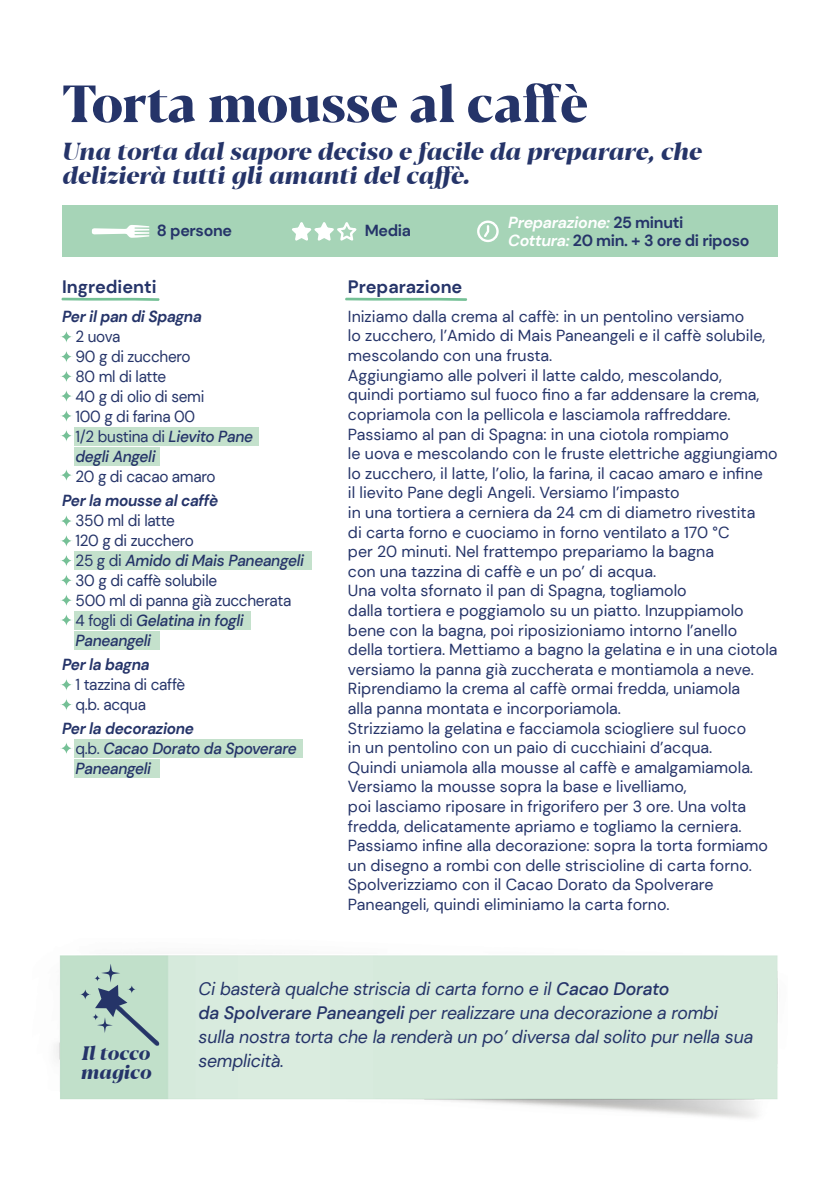
<style>
.page{position:relative;width:840px;height:1191px;background:#fff}
.page>*{position:absolute;margin:0;border:0;box-sizing:border-box;transform-origin:0 0}
.t1{font:800 52px "Blacker Pro Display";color:#253469}
.t2{font:italic 800 24px/24px "Blacker Pro Display";color:#253469}
.t3{font:italic 800 19px/19px "Blacker Pro Display";color:#253469}
.t4{font:italic 18px/24px "DM Sans";letter-spacing:-.01em;color:#253469}
.t5{font:700 18px "DM Sans";color:#253469}
.t6{font:16px/19.6px "DM Sans";color:#253469}
.t7{font:16px/20px "DM Sans";letter-spacing:-.02em;color:#253469;scale:.96 1}
.t8{font:700 16px/17.8px "DM Sans";letter-spacing:-.02em;color:#253469}
.t9{font:italic 500 16px/20px "DM Sans";letter-spacing:-.02em;color:#253469;scale:.96 1}
.t10{font:italic 700 16px "DM Sans";letter-spacing:-.02em;color:#253469;scale:.96 1}
.s1{font-style:italic;color:#fff}
.s2{font-weight:500;font-style:italic}
.s3{font-weight:700}
.s4{font-weight:400;font-style:normal}
.s5{font-weight:500}
</style>
<div class="page">
<div style="left:74px;top:427px;width:185px;height:18px;background:#c4e1cc"></div>
<div style="left:74px;top:611px;width:176px;height:18px;background:#c4e1cc"></div>
<div style="left:74px;top:551px;width:238px;height:19px;background:#c4e1cc"></div>
<div style="left:74px;top:739px;width:229px;height:19px;background:#c4e1cc"></div>
<div style="left:74px;top:447px;width:85px;height:18px;background:#c4e1cc"></div>
<div style="left:74px;top:631px;width:85px;height:18px;background:#c4e1cc"></div>
<div style="left:74px;top:759px;width:85px;height:19px;background:#c4e1cc"></div>
<div style="left:62px;top:206px;width:715px;height:51px;background:#a6d4b7"></div>
<svg style="left:92px;top:225px;width:57px;height:13px"></svg>
<svg style="left:292px;top:222px;width:65px;height:19px"></svg>
<div style="left:477px;top:220px;width:21px;height:22px;border:2px solid #fff;border-radius:50%"></div>
<svg style="left:481px;top:224px;width:9px;height:15px"></svg>
<svg style="left:61px;top:297px;width:99px;height:4px"></svg>
<svg style="left:345px;top:297px;width:122px;height:4px"></svg>
<svg style="left:60px;top:330px;width:12px;height:13px"></svg>
<svg style="left:60px;top:409px;width:12px;height:13px"></svg>
<svg style="left:60px;top:390px;width:12px;height:12px"></svg>
<svg style="left:60px;top:370px;width:12px;height:13px"></svg>
<svg style="left:60px;top:350px;width:12px;height:13px"></svg>
<svg style="left:60px;top:514px;width:12px;height:13px"></svg>
<svg style="left:60px;top:594px;width:12px;height:12px"></svg>
<svg style="left:60px;top:574px;width:12px;height:12px"></svg>
<svg style="left:60px;top:554px;width:12px;height:13px"></svg>
<svg style="left:60px;top:534px;width:12px;height:13px"></svg>
<svg style="left:60px;top:678px;width:12px;height:13px"></svg>
<svg style="left:60px;top:742px;width:12px;height:12px"></svg>
<svg style="left:60px;top:698px;width:12px;height:13px"></svg>
<svg style="left:60px;top:613px;width:12px;height:13px"></svg>
<svg style="left:60px;top:469px;width:12px;height:12px"></svg>
<svg style="left:60px;top:429px;width:12px;height:13px"></svg>
<img style="left:56px;top:955px;width:722px;height:163px">
<svg style="left:80px;top:988px;width:10px;height:12px"></svg>
<svg style="left:94px;top:963px;width:65px;height:82px;background:#a8c5ba"></svg>
<h1 class="t1" style="left:62px;top:65px;width:527px">Torta mousse al caffè</h1>
<h2 class="t2" style="left:62px;top:138px;width:640px">Una torta dal sapore deciso e facile da preparare, che delizierà tutti gli amanti del caffè.</h2>
<p class="t8" style="left:157px;top:222px;width:77px">8 persone</p>
<p class="t8" style="left:508px;top:213px;width:243px"><span class="s1">Preparazione:</span> 25 minuti<br><span class="s1">Cottura:</span> 20 min. + 3 ore di riposo</p>
<p class="t8" style="left:364px;top:222px;width:48px">Media</p>
<p class="t5" style="left:62px;top:275px;width:96px">Ingredienti</p>
<p class="t5" style="left:348px;top:275px;width:116px">Preparazione</p>
<p class="t6" style="left:348px;top:306px;width:431px">Iniziamo dalla crema al caffè: in un pentolino versiamo<br>lo zucchero, l’Amido di Mais Paneangeli e il caffè solubile, mescolando con una frusta.<br>Aggiungiamo alle polveri il latte caldo, mescolando,<br>quindi portiamo sul fuoco fino a far addensare la crema, copriamola con la pellicola e lasciamola raffreddare.<br>Passiamo al pan di Spagna: in una ciotola rompiamo<br>le uova e mescolando con le fruste elettriche aggiungiamo lo zucchero, il latte, l’olio, la farina, il cacao amaro e infine<br>il lievito Pane degli Angeli. Versiamo l’impasto<br>in una tortiera a cerniera da 24 cm di diametro rivestita<br>di carta forno e cuociamo in forno ventilato a 170 °C<br>per 20 minuti. Nel frattempo prepariamo la bagna<br>con una tazzina di caffè e un po’ di acqua.<br>Una volta sfornato il pan di Spagna, togliamolo<br>dalla tortiera e poggiamolo su un piatto. Inzuppiamolo bene con la bagna, poi riposizioniamo intorno l’anello<br>della tortiera. Mettiamo a bagno la gelatina e in una ciotola versiamo la panna già zuccherata e montiamola a neve.<br>Riprendiamo la crema al caffè ormai fredda, uniamola<br>alla panna montata e incorporiamola.<br>Strizziamo la gelatina e facciamola sciogliere sul fuoco<br>in un pentolino con un paio di cucchiaini d’acqua.<br>Quindi uniamola alla mousse al caffè e amalgamiamola.<br>Versiamo la mousse sopra la base e livelliamo,<br>poi lasciamo riposare in frigorifero per 3 ore. Una volta fredda, delicatamente apriamo e togliamo la cerniera.<br>Passiamo infine alla decorazione: sopra la torta formiamo un disegno a rombi con delle striscioline di carta forno.<br>Spolverizziamo con il Cacao Dorato da Spolverare Paneangeli, quindi eliminiamo la carta forno.</p>
<p class="t10" style="left:62px;top:306px;width:147px">Per il pan di Spagna</p>
<p class="t7" style="left:75px;top:326px;width:186px">2 uova<br>90 g di zucchero<br>80 ml di latte<br>40 g di olio di semi<br>100 g di farina 00<br>1/2 bustina di <span class="s2">Lievito Pane degli Angeli</span></p>
<p class="t7" style="left:75px;top:466px;width:147px">20 g di cacao amaro</p>
<p class="t10" style="left:62px;top:490px;width:164px">Per la mousse al caffè</p>
<p class="t7" style="left:75px;top:510px;width:239px">350 ml di latte<br>120 g di zucchero<br>25 g di <span class="s2">Amido di Mais Paneangeli<br></span>30 g di caffè solubile<br>500 ml di panna già zuccherata<br>4 fogli di <span class="s2">Gelatina in fogli<br>Paneangeli</span></p>
<p class="t10" style="left:62px;top:654px;width:93px">Per la bagna</p>
<p class="t7" style="left:75px;top:674px;width:116px">1 tazzina di caffè q.b. acqua</p>
<p class="t9" style="left:75px;top:718px;width:232px;text-indent:-13px"><span class="s3">Per la decorazione<br></span><span class="s4">q.b.</span> Cacao Dorato da Spoverare<br>Paneangeli</p>
<p class="t3" style="left:81px;top:1042px;width:72px">Il tocco magico</p>
<p class="t4" style="left:198px;top:977px;width:555px">Ci basterà qualche striscia di carta forno e il <span class="s5">Cacao Dorato<br>da Spolverare Paneangeli</span> per realizzare una decorazione a rombi sulla nostra torta che la renderà un po’ diversa dal solito pur nella sua semplicità.</p>
</div>
